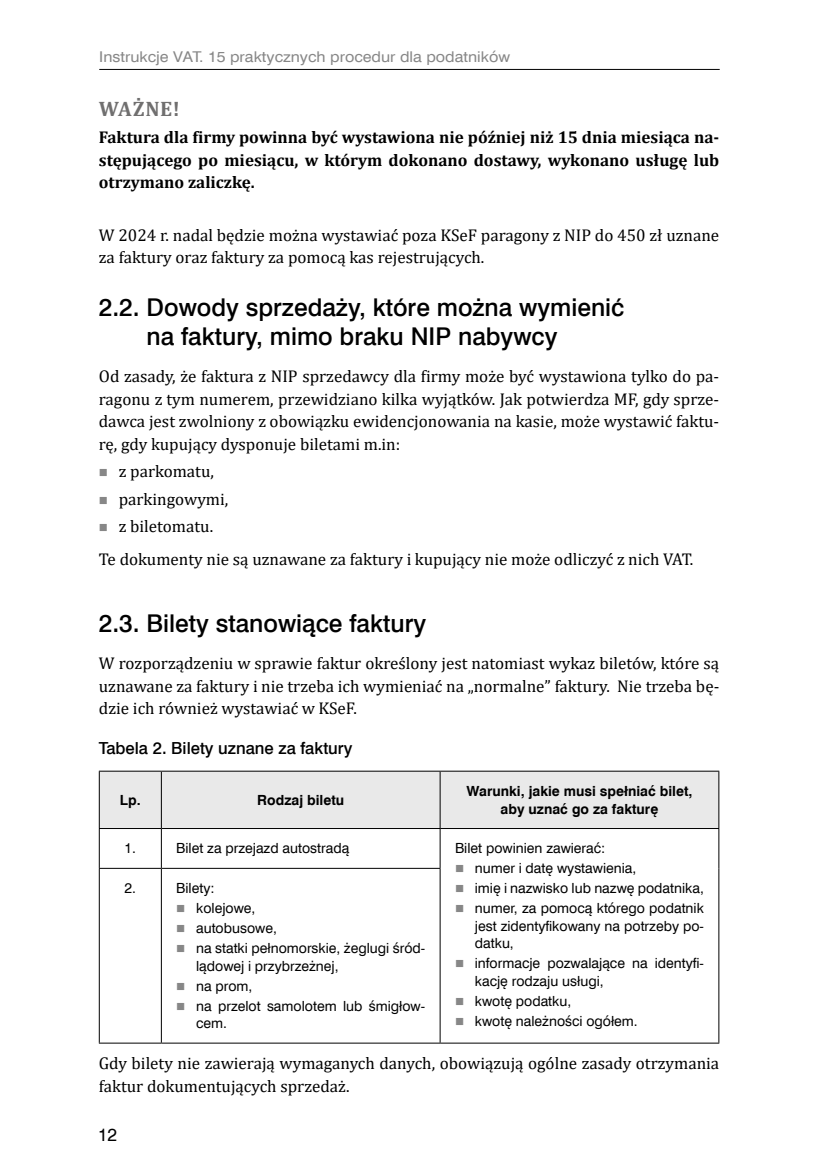
<style>
.page{position:relative;width:819px;height:1166px;background:#fff}
.page>*{position:absolute;margin:0;border:0;box-sizing:border-box;transform-origin:0 0}
.t1{font:24.5px/28.2px "Swis 721 Md EU";color:#000}
.t2{font:700 21px "Cambria";letter-spacing:.03em;color:#706f6f}
.t3{font:17.5px "Swiss 721 TL";color:#000}
.t4{font:17.15px/22.6px "Cambria";color:#000}
.t5{font:700 17.15px/22.6px "Cambria";color:#000;text-align:justify}
.t6{font:16.62px "Swis 721 Md EU";color:#000}
.t7{font:14.88px "Swiss 721 TL";color:#878787;scale:1.08 1}
.t8{font:14px/19.9px "Swiss 721 TL";color:#000}
.t9{font:700 14px/17.5px "Swiss 721 TL";color:#000;text-align:center}
</style>
<div class="page">
<hr style="left:99px;top:69px;width:620px;height:1px;background:#000">
<div style="left:100px;top:772px;width:618px;height:56px;background:#e9e9e9"></div>
<hr style="left:161px;top:771px;width:1px;height:57px;background:#000">
<hr style="left:439px;top:771px;width:1px;height:57px;background:#000">
<hr style="left:161px;top:829px;width:1px;height:39px;background:#000">
<hr style="left:439px;top:829px;width:1px;height:39px;background:#000">
<hr style="left:99px;top:868px;width:62px;height:1px;background:#000">
<hr style="left:161px;top:868px;width:279px;height:1px;background:#000">
<hr style="left:161px;top:869px;width:1px;height:173px;background:#000">
<hr style="left:439px;top:869px;width:1px;height:173px;background:#000">
<hr style="left:99px;top:829px;width:1px;height:39px;background:#000">
<hr style="left:718px;top:829px;width:1px;height:39px;background:#000">
<hr style="left:99px;top:869px;width:1px;height:173px;background:#000">
<hr style="left:718px;top:868px;width:1px;height:174px;background:#000">
<hr style="left:99px;top:1042px;width:62px;height:1px;background:#000">
<hr style="left:161px;top:1042px;width:279px;height:1px;background:#000">
<hr style="left:440px;top:1042px;width:279px;height:1px;background:#000">
<hr style="left:99px;top:771px;width:62px;height:1px;background:#000">
<hr style="left:99px;top:771px;width:1px;height:57px;background:#000">
<hr style="left:161px;top:771px;width:279px;height:1px;background:#000">
<hr style="left:440px;top:771px;width:279px;height:1px;background:#000">
<hr style="left:718px;top:771px;width:1px;height:57px;background:#000">
<hr style="left:99px;top:828px;width:62px;height:1px;background:#000">
<hr style="left:161px;top:828px;width:279px;height:1px;background:#000">
<hr style="left:440px;top:828px;width:279px;height:1px;background:#000">
<p class="t7" style="left:99px;top:47px;width:382px">Instrukcje VAT. 15 praktycznych procedur dla podatników</p>
<p class="t2" style="left:99px;top:94px;width:82px">WAŻNE!</p>
<p class="t5" style="left:99px;top:125px;width:622px">Faktura dla firmy powinna być wystawiona nie później niż 15 dnia miesiąca na&shy;stępującego po miesiącu, w którym dokonano dostawy, wykonano usługę lub otrzymano zaliczkę.</p>
<p class="t4" style="left:99px;top:224px;width:622px">W 2024 r. nadal będzie można wystawiać poza KSeF paragony z NIP do 450 zł uznane za faktury oraz faktury za pomocą kas rejestrujących.</p>
<h1 class="t1" style="left:147px;top:295px;width:479px;text-indent:-48px">2.2. Dowody sprzedaży, które można wymienić na faktury, mimo braku NIP nabywcy</h1>
<p class="t4" style="left:99px;top:365px;width:622px;text-align:justify">Od zasady, że faktura z NIP sprzedawcy dla firmy może być wystawiona tylko do pa&shy;ragonu z tym numerem, przewidziano kilka wyjątków. Jak potwierdza MF, gdy sprze&shy;dawca jest zwolniony z obowiązku ewidencjonowania na kasie, może wystawić faktu&shy;rę, gdy kupujący dysponuje biletami m.in:</p>
<p class="t4" style="left:119px;top:457px;width:111px;line-height:27.5px">z parkomatu, parkingowymi, z biletomatu.</p>
<p class="t4" style="left:99px;top:547px;width:596px">Te dokumenty nie są uznawane za faktury i kupujący nie może odliczyć z nich VAT.</p>
<h1 class="t1" style="left:99px;top:610px;width:329px">2.3. Bilety stanowiące faktury</h1>
<p class="t4" style="left:99px;top:652px;width:622px;text-align:justify">W rozporządzeniu w sprawie faktur określony jest natomiast wykaz biletów, które są uznawane za faktury i nie trzeba ich wymieniać na „normalne” faktury. Nie trzeba bę&shy;dzie ich również wystawiać w KSeF.</p>
<p class="t6" style="left:99px;top:737px;width:255px">Tabela 2. Bilety uznane za faktury</p>
<p class="t9" style="left:120px;top:791px;width:22px">Lp.</p>
<p class="t9" style="left:257px;top:791px;width:88px">Rodzaj biletu</p>
<p class="t9" style="left:466px;top:782px;width:227px">Warunki, jakie musi spełniać bilet, aby uznać go za fakturę</p>
<p class="t8" style="left:124px;top:838px;width:13px">1.</p>
<p class="t8" style="left:176px;top:838px;width:174px">Bilet za przejazd autostradą</p>
<p class="t8" style="left:475px;top:838px;width:230px;text-indent:-20px">Bilet powinien zawierać:<br>numer i datę wystawienia,<br>imię i nazwisko lub nazwę podatnika, numer, za pomocą którego podatnik</p>
<p class="t8" style="left:475px;top:917px;width:230px;line-height:17.5px">jest zidentyfikowany na potrzeby po&shy;datku,</p>
<p class="t8" style="left:475px;top:954px;width:230px;line-height:17.5px">informacje pozwalające na identyfi&shy;kację rodzaju usługi,</p>
<p class="t8" style="left:475px;top:991px;width:164px">kwotę podatku,<br>kwotę należności ogółem.</p>
<p class="t8" style="left:124px;top:878px;width:13px">2.</p>
<p class="t8" style="left:196px;top:878px;width:230px;text-indent:-20px">Bilety:<br>kolejowe,<br>autobusowe,<br>na statki pełnomorskie, żeglugi śród-</p>
<p class="t8" style="left:196px;top:955px;width:230px">lądowej i przybrzeżnej,<br>na prom,<br>na przelot samolotem lub śmigłow-</p>
<p class="t8" style="left:196px;top:1013px;width:32px">cem.</p>
<p class="t4" style="left:99px;top:1052px;width:622px">Gdy bilety nie zawierają wymaganych danych, obowiązują ogólne zasady otrzymania faktur dokumentujących sprzedaż.</p>
<p class="t3" style="left:98px;top:1124px;width:21px">12</p>
</div>
